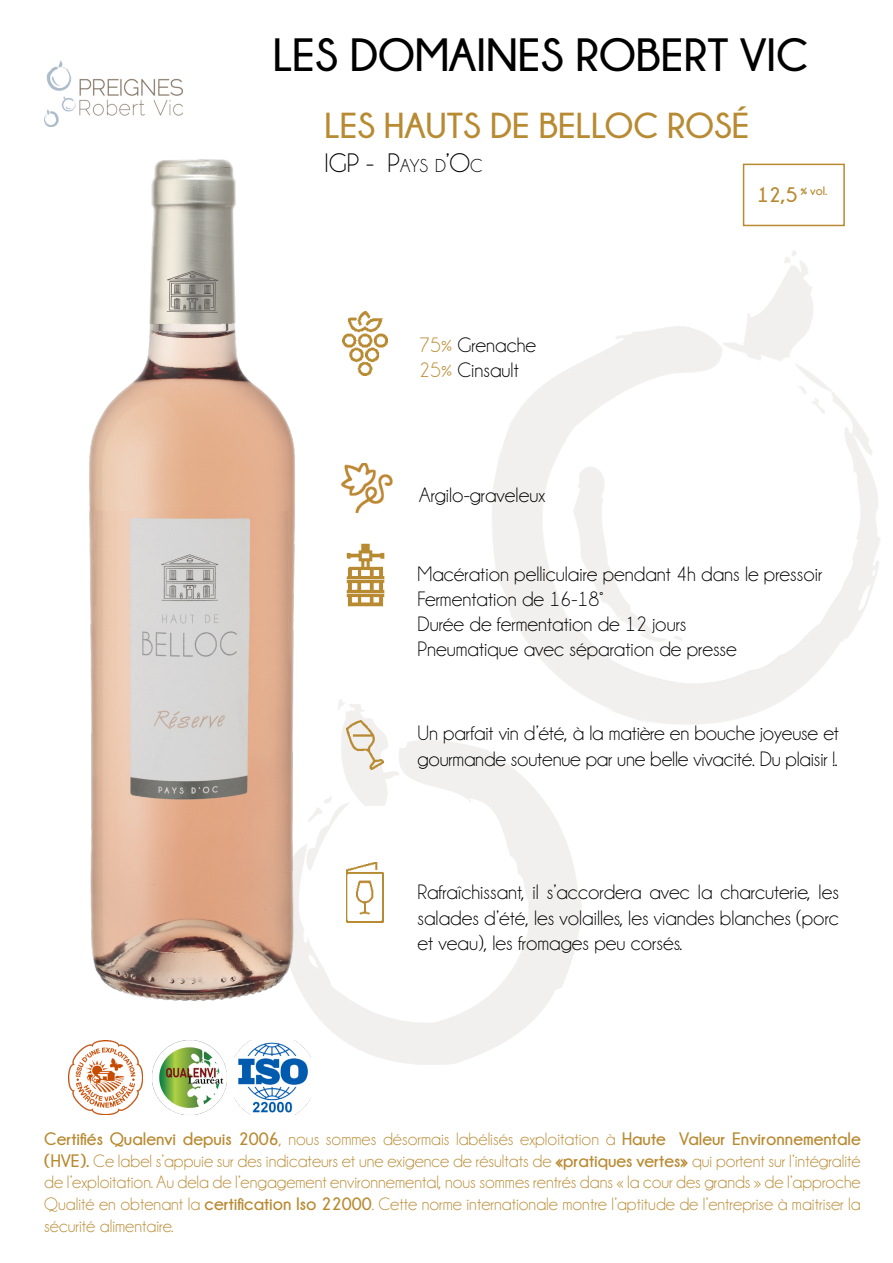
<style>
.page{position:relative;width:893px;height:1263px;background:#fff}
.page>*{position:absolute;margin:0;border:0;box-sizing:border-box;transform-origin:0 0}
.t1{font:700 46.5px "Champagne&Limousines";color:#000}
.t2{font:700 36px "Champagne&Limousines";color:#b88a32}
.t3{font:27px "Champagne&Limousines";color:#000}
.t4{font:21px/25.2px "Champagne&Limousines";color:#000}
.t5{font:18px/21.6px "Champagne&Limousines";color:#b88a32;text-align:justify}
.t6{font:700 12.3px "Champagne&Limousines";color:#b88a32}
.s1{font-size:18.9px}
.s2{font-size:21px}
.s3{color:#b88a32}
.s4{font-weight:700}
</style>
<div class="page">
<img style="left:69px;top:1040px;width:74px;height:74px">
<img style="left:152px;top:1040px;width:74px;height:74px">
<img style="left:235px;top:1040px;width:75px;height:74px">
<img style="left:276px;top:686px;width:309px;height:386px">
<img style="left:44px;top:60px;width:139px;height:67px">
<div style="left:743px;top:164px;width:102px;height:62px;border:2px solid #b88a32"></div>
<img style="left:343px;top:311px;width:44px;height:64px">
<img style="left:341px;top:463px;width:52px;height:50px">
<img style="left:347px;top:721px;width:37px;height:49px">
<img style="left:346px;top:544px;width:38px;height:62px">
<img style="left:346px;top:862px;width:38px;height:61px">
<img style="left:89px;top:159px;width:205px;height:842px">
<h1 class="t1" style="left:273px;top:29px;width:537px">LES DOMAINES ROBERT VIC</h1>
<h2 class="t2" style="left:325px;top:106px;width:426px">LES HAUTS DE BELLOC ROSÉ</h2>
<h3 class="t3" style="left:325px;top:149px;width:159px">IGP - P<span class="s1">AYS D</span>’O<span class="s1">C</span></h3>
<p class="t6" style="left:757px;top:184px;width:72px"><span class="s2">12,5</span> % vol.</p>
<p class="t4" style="left:419px;top:333px;width:119px"><span class="s3">75%</span> Grenache<br><span class="s3">25%</span> Cinsault</p>
<p class="t4" style="left:419px;top:483px;width:127px">Argilo-graveleux</p>
<p class="t4" style="left:418px;top:561px;width:406px">Macération pelliculaire pendant 4h dans le pressoir Fermentation de 16-18°<br>Durée de fermentation de 12 jours<br>Pneumatique avec séparation de presse</p>
<p class="t4" style="left:418px;top:721px;width:423px">Un parfait vin d’été, à la matière en bouche joyeuse et gourmande soutenue par une belle vivacité. Du plaisir !.</p>
<p class="t4" style="left:418px;top:880px;width:423px;text-align:justify">Rafraîchissant, il s’accordera avec la charcuterie, les salades d’été, les volailles, les viandes blanches (porc et veau), les fromages peu corsés.</p>
<p class="t5" style="left:44px;top:1128px;width:818px"><span class="s4">Certifiés Qualenvi depuis 2006</span>, nous sommes désormais labélisés exploitation à <span class="s4">Haute Valeur Environnementale (HVE).</span> Ce label s’appuie sur des indicateurs et une exigence de résultats de <span class="s4">«pratiques vertes»</span> qui portent sur l’intégralité de l’exploitation. Au dela de l’engagement environnemental, nous sommes rentrés dans « la cour des grands » de l’approche Qualité en obtenant la <span class="s4">certification Iso 22000</span>. Cette norme internationale montre l’aptitude de l’entreprise à maitriser la sécurité alimentaire.</p>
</div>
